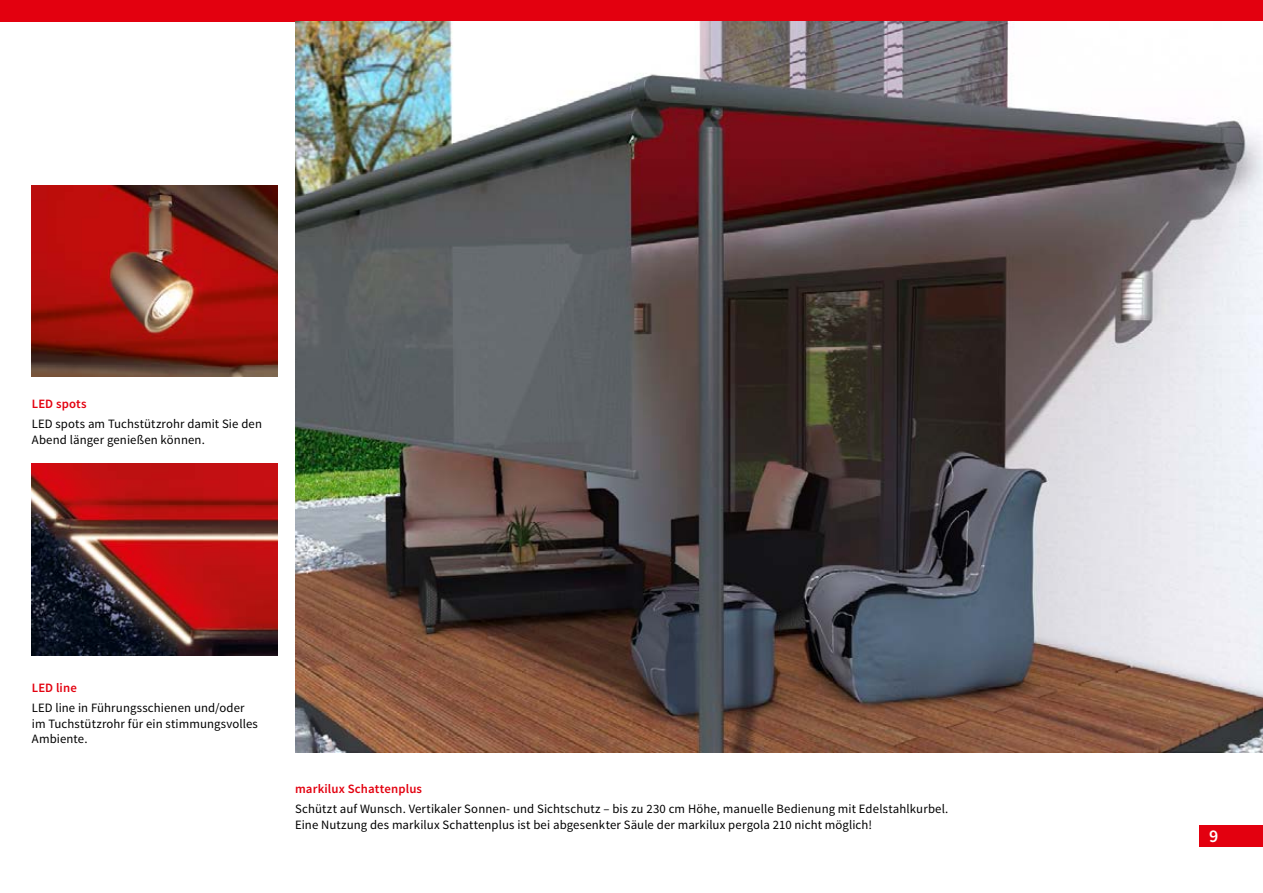
<style>
.page{position:relative;width:1263px;height:893px;background:#fff}
.page>*{position:absolute;margin:0;border:0;box-sizing:border-box;transform-origin:0 0}
.t1{font:600 18px "Source Sans Pro";color:#fff}
.t2{font:12.75px/15.8px "Source Sans Pro";letter-spacing:.01em;color:#000}
.t3{font:600 12.75px "Source Sans Pro";letter-spacing:.01em;color:#e3000f}
</style>
<div class="page">
<div style="left:0;top:0;width:1263px;height:21px;background:#e3000f"></div>
<div style="left:1199px;top:825px;width:64px;height:21px;background:#e3000f"></div>
<img style="left:295px;top:21px;width:968px;height:732px">
<img style="left:32px;top:464px;width:246px;height:191px">
<img style="left:32px;top:185px;width:246px;height:192px">
<p class="t3" style="left:32px;top:396px;width:56px">LED spots</p>
<p class="t2" style="left:32px;top:416px;width:232px">LED spots am Tuchstützrohr damit Sie den<br>Abend länger genießen können.</p>
<p class="t3" style="left:32px;top:679px;width:46px">LED line</p>
<p class="t2" style="left:32px;top:700px;width:228px">LED line in Führungsschienen und/oder im Tuchstützrohr für ein stimmungsvolles<br>Ambiente.</p>
<p class="t3" style="left:295px;top:781px;width:129px">markilux Schattenplus</p>
<p class="t2" style="left:295px;top:801px;width:655px">Schützt auf Wunsch. Vertikaler Sonnen- und Sichtschutz – bis zu 230 cm Höhe, manuelle Bedienung mit Edelstahlkurbel.<br>Eine Nutzung des markilux Schattenplus ist bei abgesenkter Säule der markilux pergola 210 nicht möglich!</p>
<h1 class="t1" style="left:1209px;top:825px;width:11px">9</h1>
</div>
